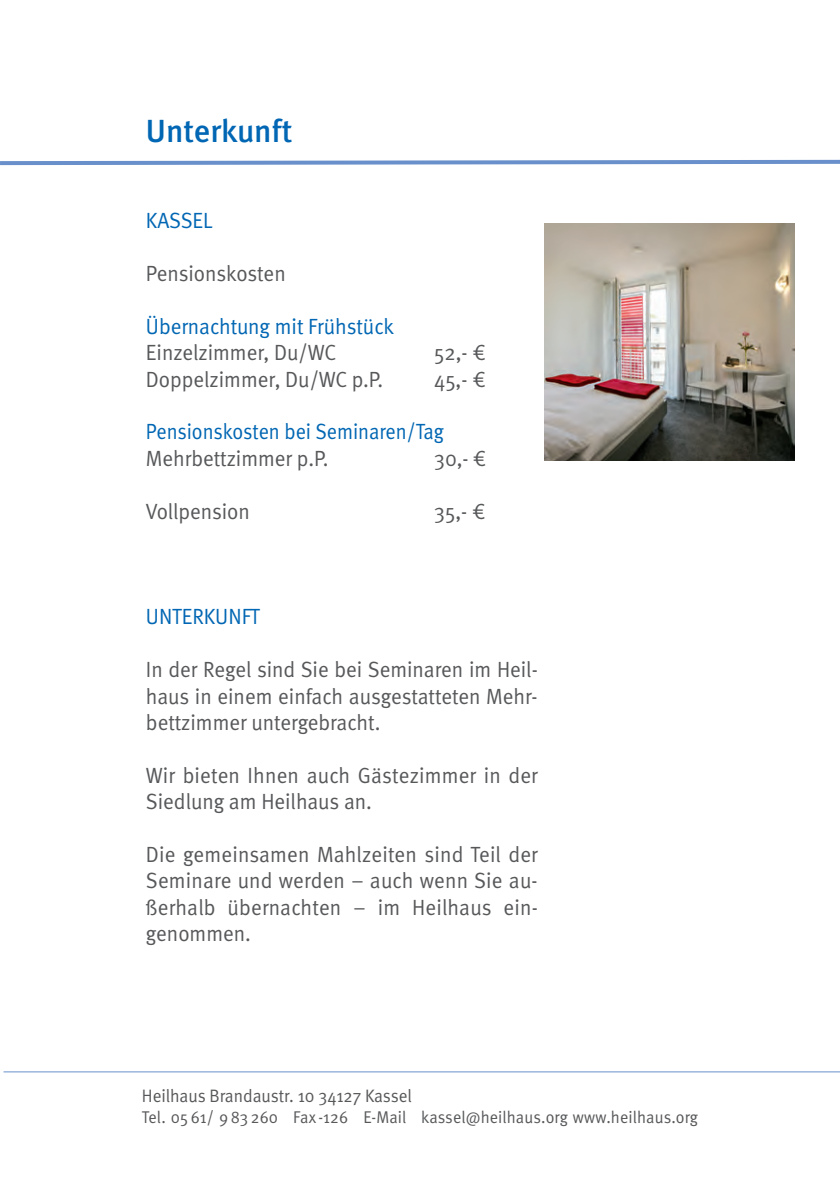
<style>
.page{position:relative;width:840px;height:1191px;background:#fff}
.page>*{position:absolute;margin:0;border:0;box-sizing:border-box;transform-origin:0 0}
.t1{font:32px "Meta Medium LF";color:#0166b3}
.t2{font:22px/26.4px "Meta Normal";color:#57585a;text-align:justify;scale:.95 1}
.t3{font:22px "Meta Normal";color:#0166b3;scale:.95 1}
.t4{font:22px "Meta Normal";color:#0166b3;scale:.91 1}
.t5{font:18px "Meta Normal";color:#57585a;scale:.95 1}
.t6{font:17px "Meta Normal";letter-spacing:.01em;color:#57585a;scale:.95 1}
</style>
<div class="page">
<img style="left:544px;top:223px;width:250px;height:238px">
<svg style="left:0;top:159px;width:839px;height:7px"></svg>
<hr style="left:4px;top:1071px;width:835px;height:1px;background:#6990ca">
<h1 class="t1" style="left:146px;top:120px;width:148px">Unterkunft</h1>
<p class="t3" style="left:146px;top:213px;width:72px">KASSEL</p>
<p class="t2" style="left:146px;top:262px;width:149px">Pensionskosten</p>
<p class="t3" style="left:146px;top:319px;width:262px">Übernachtung mit Frühstück</p>
<p class="t2" style="left:146px;top:342px;width:202px">Einzelzimmer, Du/WC</p>
<p class="t2" style="left:434px;top:342px;width:56px">52,- €</p>
<p class="t2" style="left:146px;top:368px;width:251px">Doppelzimmer, Du/WC p.P.</p>
<p class="t2" style="left:434px;top:368px;width:56px">45,- €</p>
<p class="t4" style="left:146px;top:424px;width:329px">Pensionskosten bei Seminaren/Tag</p>
<p class="t2" style="left:146px;top:447px;width:194px">Mehrbettzimmer p.P.</p>
<p class="t2" style="left:434px;top:447px;width:56px">30,- €</p>
<p class="t2" style="left:146px;top:500px;width:111px">Vollpension</p>
<p class="t2" style="left:434px;top:500px;width:55px">35,- €</p>
<p class="t3" style="left:146px;top:609px;width:121px">UNTERKUNFT</p>
<p class="t2" style="left:146px;top:658px;width:413px">In der Regel sind Sie bei Seminaren im Heil&shy;haus in einem einfach ausgestatteten Mehr&shy;bettzimmer untergebracht.</p>
<p class="t2" style="left:146px;top:764px;width:414px">Wir bieten Ihnen auch Gästezimmer in der<br>Siedlung am Heilhaus an.</p>
<p class="t2" style="left:146px;top:843px;width:414px">Die gemeinsamen Mahlzeiten sind Teil der Seminare und werden – auch wenn Sie au&shy;ßerhalb übernachten – im Heilhaus ein - genommen.</p>
<p class="t5" style="left:142px;top:1089px;width:285px">Heilhaus Brandaustr. 10 34127 Kassel</p>
<p class="t6" style="left:142px;top:1111px;width:586px">Tel. 05 61/ 9 83 260 Fax -126 E-Mail kassel@heilhaus.org www.heilhaus.org</p>
</div>
